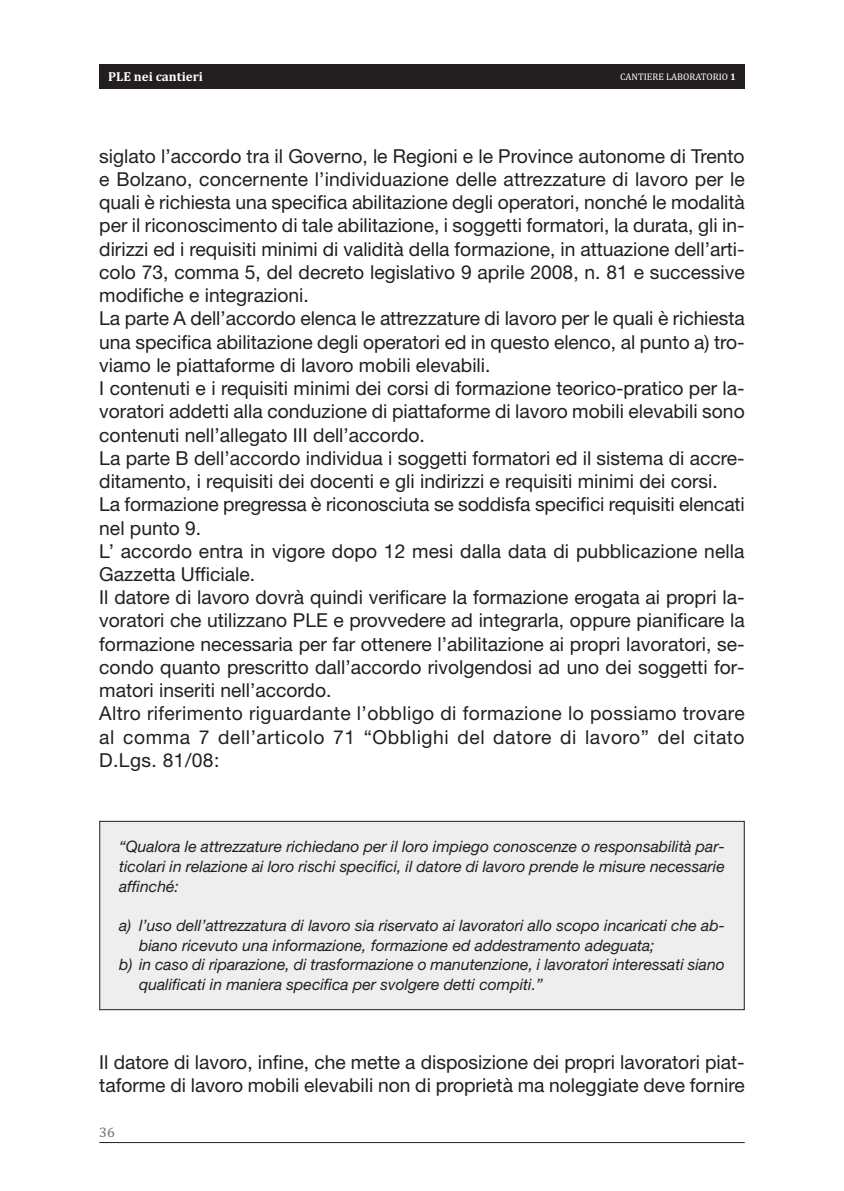
<style>
.page{position:relative;width:844px;height:1191px;background:#fff}
.page>*{position:absolute;margin:0;border:0;box-sizing:border-box;transform-origin:0 0}
.t1{font:19.25px/23.3px "Helvetica Neue HAIAAO";color:#231f20}
.t2{font:15.75px/19.8px "Helvetica Neue HAIAAI";color:#231f20;text-align:justify}
.t3{font:14px "CHAIAAK";color:#6c6d70}
.t4{font:13.12px "Cambri HAIAAB";color:#fff}
.t5{font:9.62px "CHAIAAK";color:#fff}
.s1{font-family:"Cambri HAIAAB"}
</style>
<div class="page">
<hr style="left:99px;top:1142px;width:645px;height:1px;background:#231f20">
<div style="left:99px;top:64px;width:645px;height:25px;background:#231f20"></div>
<div style="left:100px;top:821px;width:644px;height:188px;background:#eeeeef"></div>
<div style="left:99px;top:821px;width:645px;height:189px;border:1px solid #231f20"></div>
<p class="t4" style="left:108px;top:69px;width:96px">PLE nei cantieri</p>
<p class="t5" style="left:620px;top:71px;width:117px">CANTIERE LABORATORIO <span class="s1">1</span></p>
<p class="t1" style="left:99px;top:146px;width:646px">siglato l’accordo tra il Governo, le Regioni e le Province autonome di Trento e Bolzano, concernente l’individuazione delle attrezzature di lavoro per le quali è richiesta una specifica abilitazione degli operatori, nonché le modalità per il riconoscimento di tale abilitazione, i soggetti formatori, la durata, gli in&shy;dirizzi ed i requisiti minimi di validità della formazione, in attuazione dell’arti&shy;colo 73, comma 5, del decreto legislativo 9 aprile 2008, n. 81 e successive modifiche e integrazioni.<br>La parte A dell’accordo elenca le attrezzature di lavoro per le quali è richiesta una specifica abilitazione degli operatori ed in questo elenco, al punto a) tro&shy;viamo le piattaforme di lavoro mobili elevabili.<br>I contenuti e i requisiti minimi dei corsi di formazione teorico-pratico per la&shy;voratori addetti alla conduzione di piattaforme di lavoro mobili elevabili sono contenuti nell’allegato III dell’accordo.<br>La parte B dell’accordo individua i soggetti formatori ed il sistema di accre&shy;ditamento, i requisiti dei docenti e gli indirizzi e requisiti minimi dei corsi.<br>La formazione pregressa è riconosciuta se soddisfa specifici requisiti elencati nel punto 9.<br>L’ accordo entra in vigore dopo 12 mesi dalla data di pubblicazione nella Gazzetta Ufficiale.<br>Il datore di lavoro dovrà quindi verificare la formazione erogata ai propri la&shy;voratori che utilizzano PLE e provvedere ad integrarla, oppure pianificare la formazione necessaria per far ottenere l’abilitazione ai propri lavoratori, se&shy;condo quanto prescritto dall’accordo rivolgendosi ad uno dei soggetti for&shy;matori inseriti nell’accordo.<br>Altro riferimento riguardante l’obbligo di formazione lo possiamo trovare al comma 7 dell’articolo 71 “Obblighi del datore di lavoro” del citato D.Lgs. 81/08:</p>
<p class="t2" style="left:119px;top:838px;width:607px">“Qualora le attrezzature richiedano per il loro impiego conoscenze o responsabilità par&shy;ticolari in relazione ai loro rischi specifici, il datore di lavoro prende le misure necessarie affinché:</p>
<p class="t2" style="left:119px;top:917px;width:607px">a) l’uso dell’attrezzatura di lavoro sia riservato ai lavoratori allo scopo incaricati che ab-</p>
<p class="t2" style="left:139px;top:936px;width:517px">biano ricevuto una informazione, formazione ed addestramento adeguata;</p>
<p class="t2" style="left:119px;top:956px;width:607px">b) in caso di riparazione, di trasformazione o manutenzione, i lavoratori interessati siano</p>
<p class="t2" style="left:139px;top:976px;width:405px">qualificati in maniera specifica per svolgere detti compiti.”</p>
<p class="t1" style="left:99px;top:1052px;width:646px">Il datore di lavoro, infine, che mette a disposizione dei propri lavoratori piat&shy;taforme di lavoro mobili elevabili non di proprietà ma noleggiate deve fornire</p>
<p class="t3" style="left:99px;top:1124px;width:17px">36</p>
</div>
